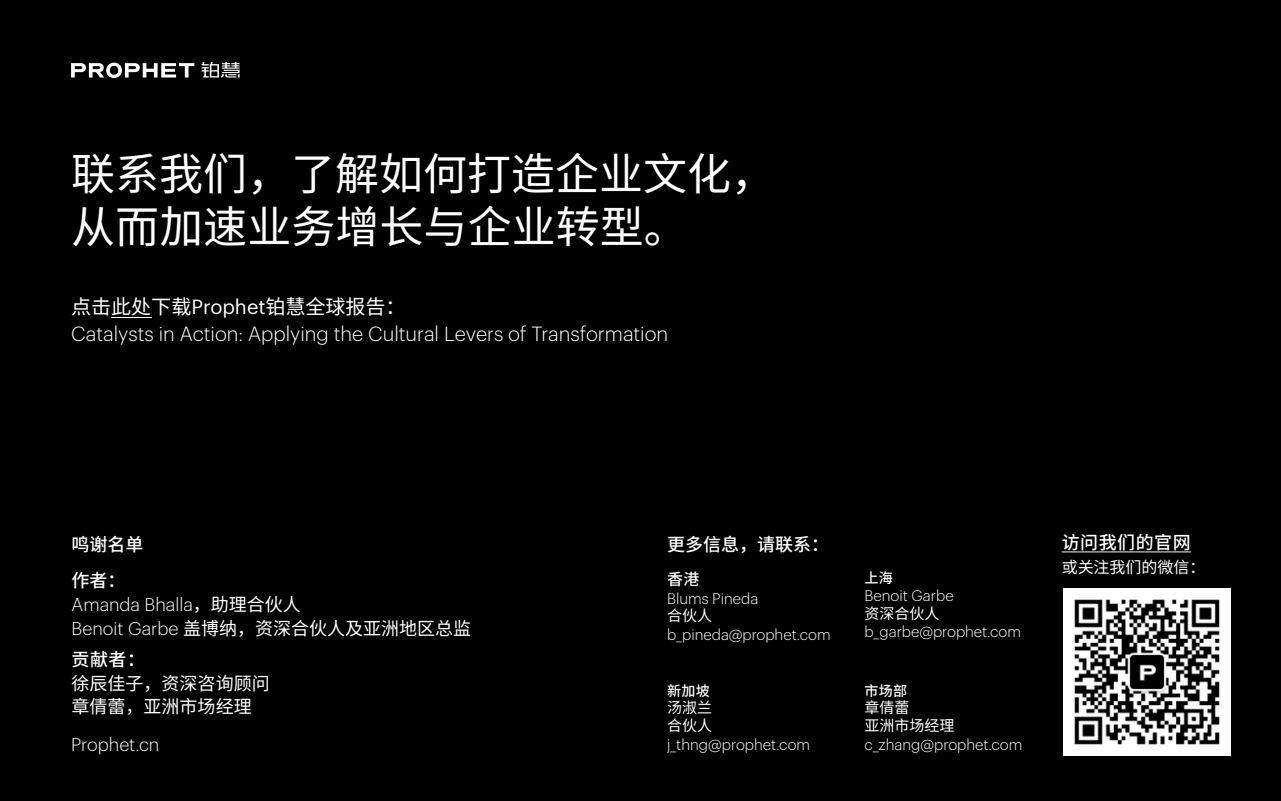
<style>
.page{position:relative;width:1281px;height:801px;background:#fff}
.page>*{position:absolute;margin:0;border:0;box-sizing:border-box;transform-origin:0 0}
.t1{font:44px/53.4px "Noto Sans Hans";color:#fff}
.t2{font:300 20px/26.4px "Graphik";color:#fff}
.t3{font:300 18px/23.8px "Graphik";color:#fff}
.t4{font:18px/23.8px "Noto Sans Hans";color:#fff}
.t5{font:500 18px "Noto Sans Hans";color:#fff}
.t6{font:500 18px "Noto Sans Hans";letter-spacing:.025em;color:#fff}
.t7{font:16px "Noto Sans Hans";color:#fff}
.t8{font:500 16px "Noto Sans Hans";color:#fff}
.t9{font:300 15px/17.2px "Graphik";color:#fff}
.t10{font:15px/18px "Noto Sans Hans";color:#fff}
.t11{font:500 14px "Noto Sans Hans";letter-spacing:.025em;color:#fff}
.s1{font-family:"Noto Sans Hans";font-weight:400}
.s2{font-weight:400}
.s3{font-family:"Noto Sans Hans";font-weight:500}
.s4{font-weight:500}
</style>
<div class="page">
<div style="left:0;top:0;width:1280px;height:800px;background:#000"></div>
<svg style="left:71px;top:62px;width:168px;height:16px"></svg>
<svg style="left:1061px;top:551px;width:129px;height:1px"></svg>
<img style="left:1063px;top:588px;width:166px;height:167px">
<hr style="left:111px;top:317px;width:40px;height:1px;background:#fff">
<h1 class="t1" style="left:71px;top:148px;width:705px">联系我们，了解如何打造企业文化，从而加速业务增长与企业转型。</h1>
<h1 class="t2" style="left:71px;top:292px;width:598px"><span class="s1">点击此处下载</span><span class="s2">Prophet</span><span class="s1">铂慧全球报告：<br></span>Catalysts in Action: Applying the Cultural Levers of Transformation</h1>
<h1 class="t5" style="left:72px;top:533px;width:73px">鸣谢名单</h1>
<h1 class="t5" style="left:667px;top:533px;width:163px">更多信息，请联系：</h1>
<h1 class="t6" style="left:1061px;top:532px;width:130px">访问我们的官网</h1>
<h1 class="t7" style="left:1061px;top:557px;width:145px">或关注我们的微信：</h1>
<h1 class="t8" style="left:667px;top:569px;width:34px">香港</h1>
<h1 class="t9" style="left:667px;top:588px;width:93px">Blums Pineda<span class="s1">合伙人</span></h1>
<h1 class="t9" style="left:667px;top:624px;width:165px">b_pineda@prophet.com</h1>
<h1 class="t11" style="left:864px;top:569px;width:30px">上海</h1>
<h1 class="t9" style="left:864px;top:586px;width:91px">Benoit Garbe<span class="s1">资深合伙人</span></h1>
<h1 class="t9" style="left:864px;top:622px;width:158px">b_garbe@prophet.com</h1>
<h1 class="t3" style="left:72px;top:567px;width:401px"><span class="s3">作者：<br></span>Amanda Bhalla<span class="s1">，助理合伙人<br></span>Benoit Garbe <span class="s1">盖博纳，资深合伙人及亚洲地区总监</span></h1>
<h1 class="t4" style="left:72px;top:647px;width:200px"><span class="s4">贡献者：<br></span>徐辰佳子，资深咨询顾问章倩蕾，亚洲市场经理</h1>
<h1 class="t11" style="left:864px;top:682px;width:44px">市场部</h1>
<h1 class="t10" style="left:864px;top:698px;width:91px">章倩蕾<br>亚洲市场经理</h1>
<h1 class="t11" style="left:667px;top:682px;width:44px">新加坡</h1>
<h1 class="t9" style="left:667px;top:697px;width:145px;line-height:18.4px"><span class="s1">汤淑兰<br>合伙人</span>j_thng@prophet.com</h1>
<h1 class="t3" style="left:71px;top:731px;width:90px">Prophet.cn</h1>
<h1 class="t9" style="left:864px;top:734px;width:159px">c_zhang@prophet.com</h1>
</div>
